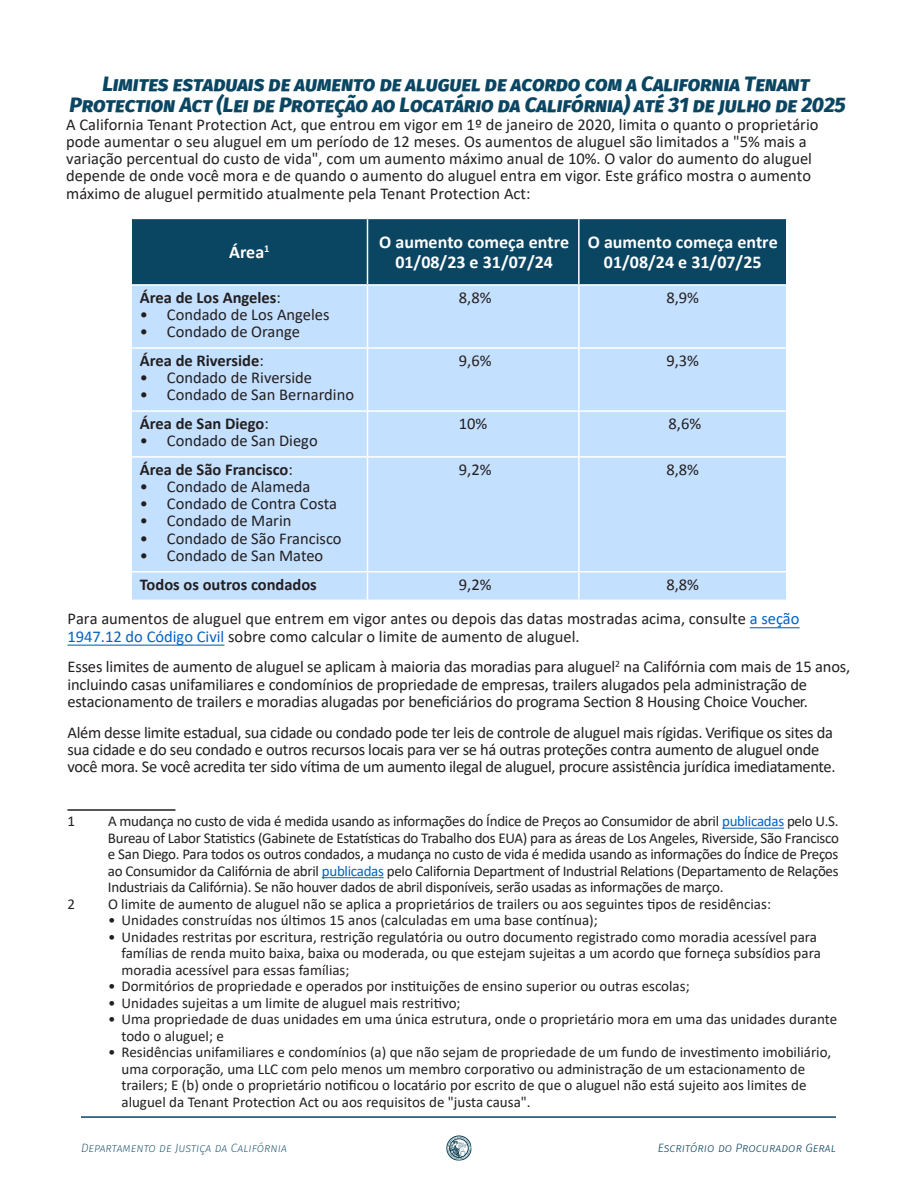
<style>
.page{position:relative;width:918px;height:1188px;background:#fff}
.page>*{position:absolute;margin:0;border:0;box-sizing:border-box;transform-origin:0 0}
.DOJ_Normal{font:italic 800 21px/21px "Fira Sans";letter-spacing:-.01em;color:#0a4561;text-align:center}
.t1{font:700 18px/19.4px "Calibri";color:#fff;text-align:center}
.DOJ_Normal-2{font:16.5px/17.2px "Calibri";color:#231f20}
.DOJ_Normal-3{font:16.5px/17.2px "Calibri";letter-spacing:-.02em;color:#231f20}
.t2{font:700 16.5px "Calibri";color:#231f20}
.DOJ_Footnote{font:15px/16.5px "Calibri";color:#231f20}
.t3{font:italic 200 12px "Fira Sans";color:#0a4561}
.t4{font:italic 300 12px "Fira Sans";color:#0a4561}
.s1{font-weight:400}
.s2{color:#0563c1}
</style>
<div class="page">
<hr style="left:81px;top:1116px;width:755px;height:2px;background:#0a4561">
<svg style="left:447px;top:1136px;width:24px;height:24px"></svg>
<div style="left:132px;top:219px;width:654px;height:65px;background:#0a4561"></div>
<div style="left:132px;top:286px;width:654px;height:314px;background:#c4e0ff"></div>
<hr style="left:367px;top:219px;width:1px;height:65px;background:#fff">
<hr style="left:578px;top:219px;width:2px;height:65px;background:#fff">
<hr style="left:367px;top:286px;width:1px;height:61px;background:#fff">
<hr style="left:578px;top:286px;width:2px;height:61px;background:#fff">
<hr style="left:131px;top:347px;width:237px;height:2px;background:#fff">
<hr style="left:368px;top:347px;width:211px;height:2px;background:#fff">
<hr style="left:367px;top:349px;width:1px;height:61px;background:#fff">
<hr style="left:579px;top:347px;width:208px;height:2px;background:#fff">
<hr style="left:578px;top:349px;width:2px;height:61px;background:#fff">
<hr style="left:131px;top:410px;width:237px;height:2px;background:#fff">
<hr style="left:368px;top:410px;width:211px;height:2px;background:#fff">
<hr style="left:367px;top:412px;width:1px;height:44px;background:#fff">
<hr style="left:579px;top:410px;width:208px;height:2px;background:#fff">
<hr style="left:578px;top:412px;width:2px;height:44px;background:#fff">
<hr style="left:131px;top:456px;width:237px;height:2px;background:#fff">
<hr style="left:368px;top:456px;width:211px;height:2px;background:#fff">
<hr style="left:367px;top:458px;width:1px;height:113px;background:#fff">
<hr style="left:579px;top:456px;width:208px;height:2px;background:#fff">
<hr style="left:578px;top:458px;width:2px;height:113px;background:#fff">
<hr style="left:131px;top:571px;width:237px;height:1px;background:#fff">
<hr style="left:368px;top:571px;width:211px;height:1px;background:#fff">
<svg style="left:367px;top:572px;width:1px;height:28px"></svg>
<hr style="left:579px;top:571px;width:208px;height:1px;background:#fff">
<hr style="left:578px;top:572px;width:2px;height:28px;background:#fff">
<hr style="left:68px;top:809px;width:108px;height:2px;background:#231f20">
<hr style="left:722px;top:828px;width:62px;height:1px;background:#0563c1">
<hr style="left:322px;top:877px;width:62px;height:1px;background:#0563c1">
<hr style="left:750px;top:627px;width:50px;height:1px;background:#0563c1">
<hr style="left:68px;top:645px;width:156px;height:1px;background:#0563c1">
<p class="DOJ_Normal" style="left:69px;top:72px;width:778px">Limites estaduais de aumento de aluguel de acordo com a California Tenant<br>Protection Act (Lei de Proteção ao Locatário da Califórnia) até 31 de julho de 2025</p>
<p class="DOJ_Normal-2" style="left:66px;top:115px;width:754px">A California Tenant Protection Act, que entrou em vigor em 1º de janeiro de 2020, limita o quanto o proprietário pode aumentar o seu aluguel em um período de 12 meses. Os aumentos de aluguel são limitados a "5% mais a variação percentual do custo de vida", com um aumento máximo anual de 10%. O valor do aumento do aluguel depende de onde você mora e de quando o aumento do aluguel entra em vigor. Este gráfico mostra o aumento máximo de aluguel permitido atualmente pela Tenant Protection Act:</p>
<p class="t1" style="left:229px;top:243px;width:42px">Área<sup>1</sup></p>
<p class="t1" style="left:379px;top:233px;width:191px">O aumento começa entre<br>01/08/23 e 31/07/24</p>
<p class="t1" style="left:588px;top:233px;width:191px">O aumento começa entre<br>01/08/24 e 31/07/25</p>
<p class="t2" style="left:140px;top:286px;width:143px">Área de Los Angeles<span class="s1">:</span></p>
<p class="DOJ_Normal-2" style="left:140px;top:305px;width:191px">• Condado de Los Angeles</p>
<p class="DOJ_Normal-2" style="left:140px;top:323px;width:162px">• Condado de Orange</p>
<p class="DOJ_Normal-2" style="left:459px;top:289px;width:34px">8,8%</p>
<p class="DOJ_Normal-2" style="left:666px;top:288px;width:34px">8,9%</p>
<p class="t2" style="left:140px;top:349px;width:125px">Área de Riverside<span class="s1">:</span></p>
<p class="DOJ_Normal-2" style="left:140px;top:369px;width:174px">• Condado de Riverside</p>
<p class="DOJ_Normal-2" style="left:140px;top:386px;width:216px">• Condado de San Bernardino</p>
<p class="t2" style="left:140px;top:412px;width:130px">Área de San Diego<span class="s1">:</span></p>
<p class="DOJ_Normal-2" style="left:140px;top:432px;width:179px">• Condado de San Diego</p>
<p class="t2" style="left:140px;top:458px;width:155px">Área de São Francisco<span class="s1">:</span></p>
<p class="DOJ_Normal-2" style="left:140px;top:477px;width:172px">• Condado de Alameda</p>
<p class="DOJ_Normal-2" style="left:140px;top:495px;width:199px">• Condado de Contra Costa</p>
<p class="DOJ_Normal-2" style="left:140px;top:512px;width:153px">• Condado de Marin</p>
<p class="DOJ_Normal-2" style="left:140px;top:529px;width:203px">• Condado de São Francisco</p>
<p class="DOJ_Normal-2" style="left:140px;top:546px;width:185px">• Condado de San Mateo</p>
<p class="DOJ_Normal-2" style="left:459px;top:352px;width:34px">9,6%</p>
<p class="DOJ_Normal-2" style="left:666px;top:351px;width:34px">9,3%</p>
<p class="DOJ_Normal-2" style="left:459px;top:414px;width:30px">10%</p>
<p class="DOJ_Normal-2" style="left:669px;top:415px;width:34px">8,6%</p>
<p class="DOJ_Normal-2" style="left:459px;top:461px;width:34px">9,2%</p>
<p class="DOJ_Normal-2" style="left:666px;top:461px;width:34px">8,8%</p>
<p class="t2" style="left:140px;top:572px;width:179px">Todos os outros condados</p>
<p class="DOJ_Normal-2" style="left:459px;top:575px;width:34px">9,2%</p>
<p class="DOJ_Normal-2" style="left:666px;top:575px;width:34px">8,8%</p>
<p class="DOJ_Normal-2" style="left:68px;top:610px;width:734px">Para aumentos de aluguel que entrem em vigor antes ou depois das datas mostradas acima, consulte <span class="s2">a seção<br>1947.12 do Código Civil</span> sobre como calcular o limite de aumento de aluguel.</p>
<p class="DOJ_Normal-2" style="left:68px;top:658px;width:784px">Esses limites de aumento de aluguel se aplicam à maioria das moradias para aluguel<sup>2</sup> na Califórnia com mais de 15 anos, incluindo casas unifamiliares e condomínios de propriedade de empresas, trailers alugados pela administração de estacionamento de trailers e moradias alugadas por beneficiários do programa Section 8 Housing Choice Voucher.</p>
<p class="DOJ_Normal-3" style="left:68px;top:723px;width:770px">Além desse limite estadual, sua cidade ou condado pode ter leis de controle de aluguel mais rígidas. Verifique os sites da sua cidade e do seu condado e outros recursos locais para ver se há outras proteções contra aumento de aluguel onde você mora. Se você acredita ter sido vítima de um aumento ilegal de aluguel, procure assistência jurídica imediatamente.</p>
<p class="DOJ_Footnote" style="left:68px;top:813px;width:9px">1</p>
<p class="DOJ_Footnote" style="left:108px;top:813px;width:733px;text-align:justify">A mudança no custo de vida é medida usando as informações do Índice de Preços ao Consumidor de abril <span class="s2">publicadas</span> pelo U.S.<br>Bureau of Labor Statistics (Gabinete de Estatísticas do Trabalho dos EUA) para as áreas de Los Angeles, Riverside, São Francisco e San Diego. Para todos os outros condados, a mudança no custo de vida é medida usando as informações do Índice de Preços ao Consumidor da Califórnia de abril <span class="s2">publicadas</span> pelo California Department of Industrial Relations (Departamento de Relações Industriais da Califórnia). Se não houver dados de abril disponíveis, serão usadas as informações de março.</p>
<p class="DOJ_Footnote" style="left:68px;top:895px;width:9px">2</p>
<p class="DOJ_Footnote" style="left:108px;top:895px;width:665px">O limite de aumento de aluguel não se aplica a proprietários de trailers ou aos seguintes tipos de residências:</p>
<p class="DOJ_Footnote" style="left:108px;top:912px;width:491px">• Unidades construídas nos últimos 15 anos (calculadas em uma base contínua);</p>
<p class="DOJ_Footnote" style="left:122px;top:928px;width:701px;text-indent:-14px">• Unidades restritas por escritura, restrição regulatória ou outro documento registrado como moradia acessível para famílias de renda muito baixa, baixa ou moderada, ou que estejam sujeitas a um acordo que forneça subsídios para moradia acessível para essas famílias;</p>
<p class="DOJ_Footnote" style="left:108px;top:978px;width:583px">• Dormitórios de propriedade e operados por instituições de ensino superior ou outras escolas;</p>
<p class="DOJ_Footnote" style="left:108px;top:994px;width:354px">• Unidades sujeitas a um limite de aluguel mais restritivo;</p>
<p class="DOJ_Footnote" style="left:122px;top:1011px;width:717px;text-indent:-14px">• Uma propriedade de duas unidades em uma única estrutura, onde o proprietário mora em uma das unidades durante todo o aluguel; e</p>
<p class="DOJ_Footnote" style="left:122px;top:1044px;width:711px;text-indent:-14px">• Residências unifamiliares e condomínios (a) que não sejam de propriedade de um fundo de investimento imobiliário, uma corporação, uma LLC com pelo menos um membro corporativo ou administração de um estacionamento de trailers; E (b) onde o proprietário notificou o locatário por escrito de que o aluguel não está sujeito aos limites de aluguel da Tenant Protection Act ou aos requisitos de "justa causa".</p>
<p class="t3" style="left:81px;top:1140px;width:208px">Departamento de Justiça da Califórnia</p>
<p class="t4" style="left:658px;top:1140px;width:180px">Escritório do Procurador Geral</p>
</div>
